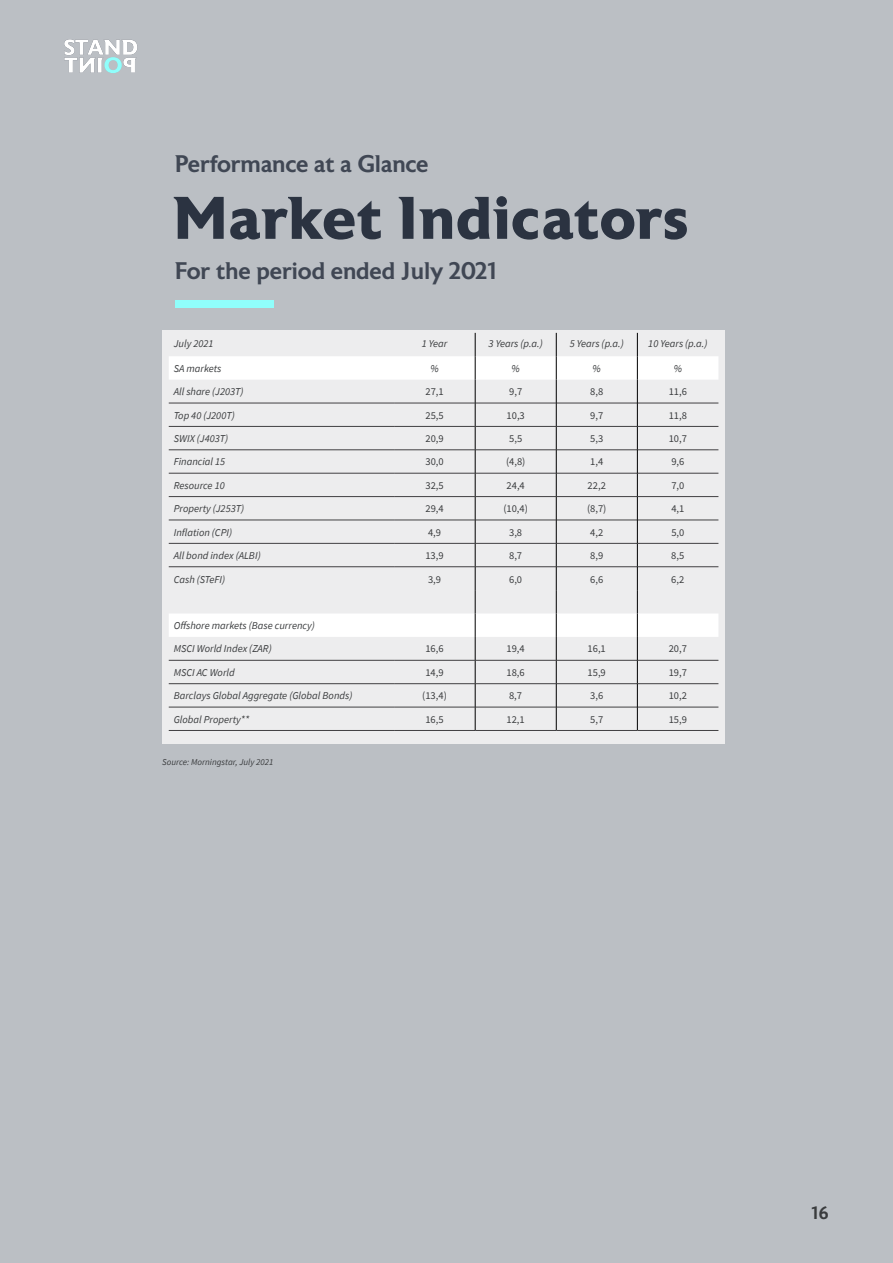
<style>
.page{position:relative;width:893px;height:1263px;background:#bbbfc4}
.page>*{position:absolute;margin:0;border:0;box-sizing:border-box;transform-origin:0 0}
.t1{font:700 60px "Astoria";letter-spacing:.02em;color:#2b3341}
.t2{font:500 24px "Astoria";color:#404754}
.t3{font:500 18px "Astoria";color:#3a3c3e}
.t4{font:italic 10.5px "Source Sans Pro";color:#3a3c3e}
.t5{font:10.5px "Source Sans Pro";color:#3a3c3e}
.t6{font:italic 9px "Source Sans Pro";color:#3a3c3e}
</style>
<div class="page">
<div style="left:162px;top:330px;width:562px;height:413px;background:#ededee"></div>
<div style="left:175px;top:301px;width:99px;height:7px;background:#90fefb"></div>
<svg style="left:169px;top:356px;width:549px;height:281px"></svg>
<hr style="left:169px;top:403px;width:225px;height:1px;background:#414042">
<hr style="left:394px;top:403px;width:81px;height:1px;background:#414042">
<hr style="left:476px;top:403px;width:80px;height:1px;background:#414042">
<hr style="left:557px;top:403px;width:80px;height:1px;background:#414042">
<hr style="left:638px;top:403px;width:80px;height:1px;background:#414042">
<hr style="left:169px;top:426px;width:225px;height:1px;background:#414042">
<hr style="left:394px;top:426px;width:81px;height:1px;background:#414042">
<hr style="left:476px;top:426px;width:80px;height:1px;background:#414042">
<hr style="left:557px;top:426px;width:80px;height:1px;background:#414042">
<hr style="left:638px;top:426px;width:80px;height:1px;background:#414042">
<hr style="left:169px;top:449px;width:225px;height:1px;background:#414042">
<hr style="left:394px;top:449px;width:81px;height:1px;background:#414042">
<hr style="left:476px;top:449px;width:80px;height:1px;background:#414042">
<hr style="left:557px;top:449px;width:80px;height:1px;background:#414042">
<hr style="left:638px;top:449px;width:80px;height:1px;background:#414042">
<hr style="left:169px;top:473px;width:225px;height:1px;background:#414042">
<hr style="left:394px;top:473px;width:81px;height:1px;background:#414042">
<hr style="left:476px;top:473px;width:80px;height:1px;background:#414042">
<hr style="left:557px;top:473px;width:80px;height:1px;background:#414042">
<hr style="left:638px;top:473px;width:80px;height:1px;background:#414042">
<hr style="left:169px;top:496px;width:225px;height:1px;background:#414042">
<hr style="left:394px;top:496px;width:81px;height:1px;background:#414042">
<hr style="left:476px;top:496px;width:80px;height:1px;background:#414042">
<hr style="left:557px;top:496px;width:80px;height:1px;background:#414042">
<hr style="left:638px;top:496px;width:80px;height:1px;background:#414042">
<hr style="left:169px;top:520px;width:225px;height:1px;background:#414042">
<hr style="left:394px;top:520px;width:81px;height:1px;background:#414042">
<hr style="left:476px;top:520px;width:80px;height:1px;background:#414042">
<hr style="left:557px;top:520px;width:80px;height:1px;background:#414042">
<hr style="left:638px;top:520px;width:80px;height:1px;background:#414042">
<hr style="left:169px;top:543px;width:225px;height:1px;background:#414042">
<hr style="left:394px;top:543px;width:81px;height:1px;background:#414042">
<hr style="left:476px;top:543px;width:80px;height:1px;background:#414042">
<hr style="left:557px;top:543px;width:80px;height:1px;background:#414042">
<hr style="left:638px;top:543px;width:80px;height:1px;background:#414042">
<hr style="left:169px;top:566px;width:225px;height:1px;background:#414042">
<hr style="left:394px;top:566px;width:81px;height:1px;background:#414042">
<hr style="left:476px;top:566px;width:80px;height:1px;background:#414042">
<hr style="left:557px;top:566px;width:80px;height:1px;background:#414042">
<hr style="left:638px;top:566px;width:80px;height:1px;background:#414042">
<hr style="left:169px;top:660px;width:225px;height:1px;background:#414042">
<hr style="left:394px;top:660px;width:81px;height:1px;background:#414042">
<hr style="left:476px;top:660px;width:80px;height:1px;background:#414042">
<hr style="left:557px;top:660px;width:80px;height:1px;background:#414042">
<hr style="left:638px;top:660px;width:80px;height:1px;background:#414042">
<hr style="left:169px;top:683px;width:225px;height:1px;background:#414042">
<hr style="left:394px;top:683px;width:81px;height:1px;background:#414042">
<hr style="left:476px;top:683px;width:80px;height:1px;background:#414042">
<hr style="left:557px;top:683px;width:80px;height:1px;background:#414042">
<hr style="left:638px;top:683px;width:80px;height:1px;background:#414042">
<hr style="left:169px;top:707px;width:225px;height:1px;background:#414042">
<hr style="left:394px;top:707px;width:81px;height:1px;background:#414042">
<hr style="left:476px;top:707px;width:80px;height:1px;background:#414042">
<hr style="left:557px;top:707px;width:80px;height:1px;background:#414042">
<hr style="left:638px;top:707px;width:80px;height:1px;background:#414042">
<hr style="left:169px;top:730px;width:225px;height:1px;background:#414042">
<hr style="left:394px;top:730px;width:81px;height:1px;background:#414042">
<hr style="left:475px;top:730px;width:81px;height:1px;background:#414042">
<hr style="left:556px;top:730px;width:81px;height:1px;background:#414042">
<hr style="left:637px;top:730px;width:81px;height:1px;background:#414042">
<svg style="left:475px;top:333px;width:1px;height:397px"></svg>
<svg style="left:556px;top:333px;width:1px;height:397px"></svg>
<svg style="left:637px;top:333px;width:1px;height:397px"></svg>
<svg style="left:64px;top:39px;width:73px;height:34px"></svg>
<h2 class="t2" style="left:175px;top:150px;width:255px">Performance at a Glance</h2>
<h1 class="t1" style="left:173px;top:183px;width:517px">Market Indicators</h1>
<h2 class="t2" style="left:175px;top:257px;width:324px">For the period ended July 2021</h2>
<p class="t4" style="left:174px;top:336px;width:41px">July 2021</p>
<p class="t4" style="left:422px;top:336px;width:27px">1 Year</p>
<p class="t4" style="left:489px;top:336px;width:56px">3 Years (p.a.)</p>
<p class="t4" style="left:570px;top:336px;width:56px">5 Years (p.a.)</p>
<p class="t4" style="left:648px;top:336px;width:61px">10 Years (p.a.)</p>
<p class="t4" style="left:174px;top:362px;width:49px">SA markets</p>
<p class="t4" style="left:430px;top:362px;width:10px">%</p>
<p class="t4" style="left:512px;top:362px;width:10px">%</p>
<p class="t4" style="left:593px;top:362px;width:10px">%</p>
<p class="t4" style="left:674px;top:362px;width:10px">%</p>
<p class="t4" style="left:174px;top:385px;width:71px">All share (J203T)</p>
<p class="t5" style="left:425px;top:385px;width:20px">27,1</p>
<p class="t5" style="left:509px;top:385px;width:15px">9,7</p>
<p class="t5" style="left:590px;top:385px;width:15px">8,8</p>
<p class="t5" style="left:669px;top:385px;width:20px">11,6</p>
<p class="t4" style="left:174px;top:408px;width:63px">Top 40 (J200T)</p>
<p class="t5" style="left:425px;top:409px;width:20px">25,5</p>
<p class="t5" style="left:507px;top:409px;width:20px">10,3</p>
<p class="t5" style="left:590px;top:409px;width:15px">9,7</p>
<p class="t5" style="left:669px;top:409px;width:20px">11,8</p>
<p class="t4" style="left:174px;top:432px;width:56px">SWIX (J403T)</p>
<p class="t5" style="left:425px;top:432px;width:20px">20,9</p>
<p class="t5" style="left:509px;top:432px;width:15px">5,5</p>
<p class="t5" style="left:590px;top:432px;width:15px">5,3</p>
<p class="t5" style="left:669px;top:432px;width:20px">10,7</p>
<p class="t4" style="left:174px;top:455px;width:53px">Financial 15</p>
<p class="t5" style="left:425px;top:455px;width:20px">30,0</p>
<p class="t5" style="left:506px;top:455px;width:21px">(4,8)</p>
<p class="t5" style="left:590px;top:455px;width:15px">1,4</p>
<p class="t5" style="left:671px;top:455px;width:15px">9,6</p>
<p class="t4" style="left:174px;top:479px;width:52px">Resource 10</p>
<p class="t5" style="left:425px;top:479px;width:20px">32,5</p>
<p class="t5" style="left:507px;top:479px;width:20px">24,4</p>
<p class="t5" style="left:588px;top:479px;width:20px">22,2</p>
<p class="t5" style="left:671px;top:479px;width:15px">7,0</p>
<p class="t4" style="left:174px;top:502px;width:72px">Property (J253T)</p>
<p class="t5" style="left:425px;top:502px;width:20px">29,4</p>
<p class="t5" style="left:503px;top:502px;width:26px">(10,4)</p>
<p class="t5" style="left:587px;top:502px;width:21px">(8,7)</p>
<p class="t5" style="left:671px;top:502px;width:15px">4,1</p>
<p class="t4" style="left:174px;top:525px;width:60px">Inflation (CPI)</p>
<p class="t5" style="left:428px;top:526px;width:15px">4,9</p>
<p class="t5" style="left:509px;top:526px;width:15px">3,8</p>
<p class="t5" style="left:590px;top:526px;width:15px">4,2</p>
<p class="t5" style="left:671px;top:526px;width:15px">5,0</p>
<p class="t4" style="left:174px;top:549px;width:89px">All bond index (ALBI)</p>
<p class="t5" style="left:425px;top:549px;width:20px">13,9</p>
<p class="t5" style="left:509px;top:549px;width:15px">8,7</p>
<p class="t5" style="left:590px;top:549px;width:15px">8,9</p>
<p class="t5" style="left:671px;top:549px;width:15px">8,5</p>
<p class="t4" style="left:174px;top:572px;width:53px">Cash (STeFI)</p>
<p class="t5" style="left:428px;top:572px;width:15px">3,9</p>
<p class="t5" style="left:509px;top:572px;width:15px">6,0</p>
<p class="t5" style="left:590px;top:572px;width:15px">6,6</p>
<p class="t5" style="left:671px;top:572px;width:15px">6,2</p>
<p class="t4" style="left:174px;top:619px;width:143px">Offshore markets (Base currency)</p>
<p class="t4" style="left:174px;top:642px;width:100px">MSCI World Index (ZAR)</p>
<p class="t5" style="left:425px;top:642px;width:20px">16,6</p>
<p class="t5" style="left:506px;top:642px;width:20px">19,4</p>
<p class="t5" style="left:588px;top:642px;width:20px">16,1</p>
<p class="t5" style="left:669px;top:642px;width:20px">20,7</p>
<p class="t4" style="left:174px;top:666px;width:63px">MSCI AC World</p>
<p class="t5" style="left:425px;top:666px;width:20px">14,9</p>
<p class="t5" style="left:506px;top:666px;width:20px">18,6</p>
<p class="t5" style="left:588px;top:666px;width:20px">15,9</p>
<p class="t5" style="left:669px;top:666px;width:20px">19,7</p>
<p class="t4" style="left:174px;top:689px;width:180px">Barclays Global Aggregate (Global Bonds)</p>
<p class="t5" style="left:422px;top:689px;width:26px">(13,4)</p>
<p class="t5" style="left:509px;top:689px;width:15px">8,7</p>
<p class="t5" style="left:590px;top:689px;width:15px">3,6</p>
<p class="t5" style="left:669px;top:689px;width:20px">10,2</p>
<p class="t4" style="left:174px;top:712px;width:77px">Global Property**</p>
<p class="t5" style="left:425px;top:713px;width:20px">16,5</p>
<p class="t5" style="left:506px;top:713px;width:20px">12,1</p>
<p class="t5" style="left:590px;top:713px;width:15px">5,7</p>
<p class="t5" style="left:669px;top:713px;width:20px">15,9</p>
<p class="t6" style="left:162px;top:756px;width:113px">Source: Morningstar, July 2021</p>
<h3 class="t3" style="left:812px;top:1203px;width:18px">16</h3>
</div>
